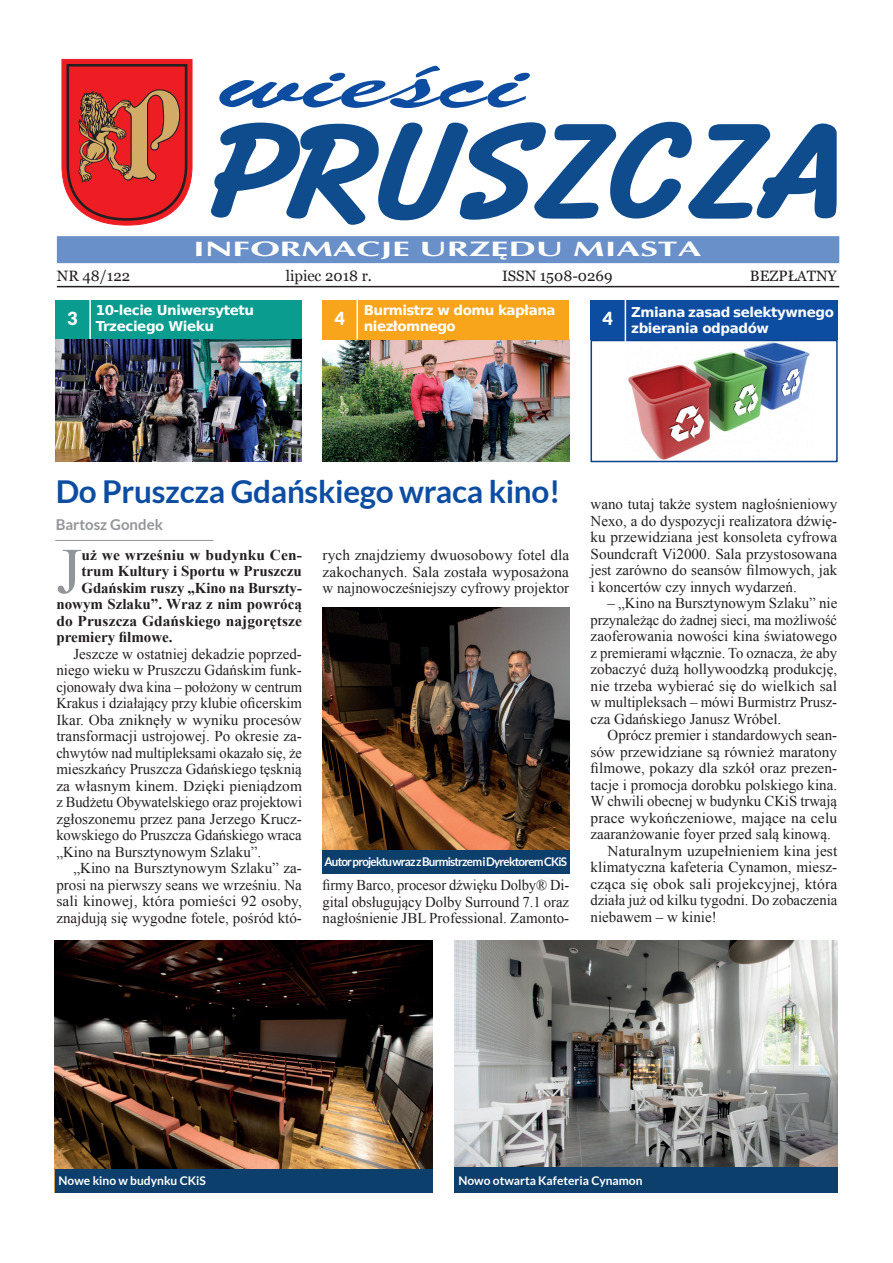
<style>
.page{position:relative;width:893px;height:1263px;background:#fff}
.page>*{position:absolute;margin:0;border:0;box-sizing:border-box;transform-origin:0 0}
.t1{font:70.35px "Brush Scr DEE";color:#0d4da1;scale:1.87 1}
.t2{font:64.8px "Times New Roman";color:#939598}
.t3{font:700 31.5px "Lato";letter-spacing:-.01em;color:#0d4da1}
.t4{font:700 20.85px "Ottawa";color:#fff;scale:1.7 1}
.t5{font:900 18px "Lato";color:#fff}
.t6{font:15px/16.5px "Times New Roman";color:#231f20;text-align:justify}
.t7{font:700 15px "Times New Roman";color:#231f20}
.t8{font:15px "Times New Roman";color:#231f20;scale:1.04 1}
.t9{font:15px "Georgia";color:#231f20}
.t10{font:700 15px "Lato";color:#939598}
.t11{font:700 13.5px/16.2px "DejaVu Sans";letter-spacing:-.03em;color:#fff}
.t12{font:700 12px "Lato";color:#fff}
.t13{font:700 12px "Lato";letter-spacing:-.065em;color:#fff}
</style>
<div class="page">
<img style="left:323px;top:339px;width:246px;height:122px">
<div style="left:57px;top:236px;width:782px;height:27px;background:#6a90c9;border:3px solid #6a90c9"></div>
<svg style="left:210px;top:121px;width:627px;height:104px"></svg>
<svg style="left:213px;top:124px;width:622px;height:99px"></svg>
<hr style="left:57px;top:286px;width:782px;height:1px;background:#231f20">
<svg style="left:62px;top:59px;width:130px;height:166px"></svg>
<div style="left:323px;top:300px;width:246px;height:39px;background:#f9a51b"></div>
<hr style="left:356px;top:300px;width:2px;height:39px;background:#fff">
<div style="left:590px;top:300px;width:248px;height:40px;background:#0d4da1"></div>
<div style="left:55px;top:300px;width:247px;height:161px;background:#0a9d8f"></div>
<hr style="left:89px;top:300px;width:2px;height:39px;background:#fff">
<hr style="left:55px;top:540px;width:158px;height:1px;background:#939598">
<img style="left:55px;top:339px;width:247px;height:122px">
<img style="left:628px;top:343px;width:182px;height:116px">
<div style="left:590px;top:340px;width:248px;height:122px;border:2px solid #09428e"></div>
<hr style="left:625px;top:300px;width:1px;height:42px;background:#fff">
<img style="left:323px;top:607px;width:247px;height:243px">
<img style="left:55px;top:940px;width:377px;height:229px">
<img style="left:454px;top:940px;width:384px;height:227px">
<div style="left:55px;top:1169px;width:377px;height:24px;background:#0c3f6c"></div>
<div style="left:454px;top:1167px;width:384px;height:26px;background:#0c3f6c"></div>
<div style="left:323px;top:850px;width:247px;height:24px;background:#0c3f6c"></div>
<h1 class="t1" style="left:219px;top:44px;width:165px">wieœci</h1>
<h3 class="t4" style="left:193px;top:236px;width:300px">INFORMACJE URZÊDU MIASTA</h3>
<p class="t9" style="left:57px;top:267px;width:75px">NR 48/122</p>
<p class="t9" style="left:286px;top:267px;width:88px">lipiec 2018 r.</p>
<p class="t9" style="left:502px;top:267px;width:112px">ISSN 1508-0269</p>
<p class="t9" style="left:750px;top:267px;width:88px">BEZPŁATNY</p>
<p class="t11" style="left:364px;top:302px;width:193px">Burmistrz w domu kapłana niezłomnego</p>
<p class="t11" style="left:96px;top:302px;width:160px">10-lecie Uniwersytetu<br>Trzeciego Wieku</p>
<p class="t5" style="left:67px;top:308px;width:12px">3</p>
<p class="t11" style="left:631px;top:303px;width:204px">Zmiana zasad selektywnego zbierania odpadów</p>
<p class="t5" style="left:334px;top:308px;width:12px">4</p>
<p class="t5" style="left:602px;top:308px;width:12px">4</p>
<h3 class="t3" style="left:56px;top:474px;width:506px">Do Pruszcza Gdańskiego wraca kino!</h3>
<p class="t10" style="left:56px;top:516px;width:109px">Bartosz Gondek</p>
<h2 class="t2" style="left:56px;top:527px;width:27px">J</h2>
<p class="t7" style="left:82px;top:544px;width:222px">uż we wrześniu w budynku Cen-</p>
<p class="t7" style="left:82px;top:561px;width:222px">trum Kultury i Sportu w Pruszczu</p>
<p class="t7" style="left:82px;top:577px;width:222px">Gdańskim ruszy „Kino na Burszty-</p>
<p class="t7" style="left:56px;top:594px;width:247px">nowym Szlaku”. Wraz z nim powrócą</p>
<p class="t7" style="left:56px;top:610px;width:247px">do Pruszcza Gdańskiego najgorętsze</p>
<p class="t7" style="left:56px;top:627px;width:118px">premiery filmowe.</p>
<p class="t6" style="left:56px;top:645px;width:247px;text-indent:17px">Jeszcze w ostatniej dekadzie poprzed&shy;niego wieku w Pruszczu Gdańskim funk&shy;cjonowały dwa kina – położony w centrum Krakus i działający przy klubie oficerskim Ikar. Oba zniknęły w wyniku procesów transformacji ustrojowej. Po okresie za&shy;chwytów nad multipleksami okazało się, że mieszkańcy Pruszcza Gdańskiego tęsknią za własnym kinem. Dzięki pieniądzom z Budżetu Obywatelskiego oraz projektowi zgłoszonemu przez pana Jerzego Krucz&shy;kowskiego do Pruszcza Gdańskiego wraca „Kino na Bursztynowym Szlaku”.</p>
<p class="t6" style="left:56px;top:860px;width:247px;text-indent:17px">„Kino na Bursztynowym Szlaku” za&shy;prosi na pierwszy seans we wrześniu. Na sali kinowej, która pomieści 92 osoby, znajdują się wygodne fotele, pośród któ-</p>
<p class="t6" style="left:323px;top:546px;width:248px">rych znajdziemy dwuosobowy fotel dla zakochanych. Sala została wyposażona w najnowocześniejszy cyfrowy projektor</p>
<p class="t13" style="left:324px;top:855px;width:244px">Autor projektu wraz z Burmistrzem i Dyrektorem CKiS</p>
<p class="t6" style="left:323px;top:876px;width:248px">firmy Barco, procesor dźwięku Dolby® Di&shy;gital obsługujący Dolby Surround 7.1 oraz nagłośnienie JBL Professional. Zamonto-</p>
<p class="t6" style="left:590px;top:496px;width:248px">wano tutaj także system nagłośnieniowy Nexo, a do dyspozycji realizatora dźwię&shy;ku przewidziana jest konsoleta cyfrowa Soundcraft Vi2000. Sala przystosowana jest zarówno do seansów filmowych, jak i koncertów czy innych wydarzeń.</p>
<p class="t6" style="left:590px;top:595px;width:248px;text-indent:17px">– „Kino na Bursztynowym Szlaku” nie przynależąc do żadnej sieci, ma możliwość zaoferowania nowości kina światowego z premierami włącznie. To oznacza, że aby zobaczyć dużą hollywoodzką produkcję, nie trzeba wybierać się do wielkich sal w multipleksach – mówi Burmistrz Prusz&shy;cza Gdańskiego Janusz Wróbel.</p>
<p class="t6" style="left:607px;top:727px;width:231px">Oprócz premier i standardowych sean-</p>
<p class="t6" style="left:590px;top:743px;width:248px">sów przewidziane są również maratony</p>
<p class="t6" style="left:590px;top:760px;width:248px">filmowe, pokazy dla szkół oraz prezen-</p>
<p class="t6" style="left:590px;top:776px;width:248px">tacje i promocja dorobku polskiego kina.</p>
<p class="t6" style="left:590px;top:793px;width:248px">W chwili obecnej w budynku CKiS trwają</p>
<p class="t8" style="left:590px;top:808px;width:239px">prace wykończeniowe, mające na celu</p>
<p class="t6" style="left:590px;top:826px;width:242px">zaaranżowanie foyer przed salą kinową.</p>
<p class="t6" style="left:607px;top:842px;width:231px">Naturalnym uzupełnieniem kina jest</p>
<p class="t6" style="left:590px;top:859px;width:248px">klimatyczna kafeteria Cynamon, miesz-</p>
<p class="t8" style="left:590px;top:874px;width:239px">cząca się obok sali projekcyjnej, która</p>
<p class="t6" style="left:590px;top:892px;width:248px">działa już od kilku tygodni. Do zobaczenia</p>
<p class="t6" style="left:590px;top:908px;width:128px">niebawem – w kinie!</p>
<p class="t12" style="left:59px;top:1174px;width:149px">Nowe kino w budynku CKiS</p>
<p class="t12" style="left:458px;top:1174px;width:186px">Nowo otwarta Kafeteria Cynamon</p>
</div>
